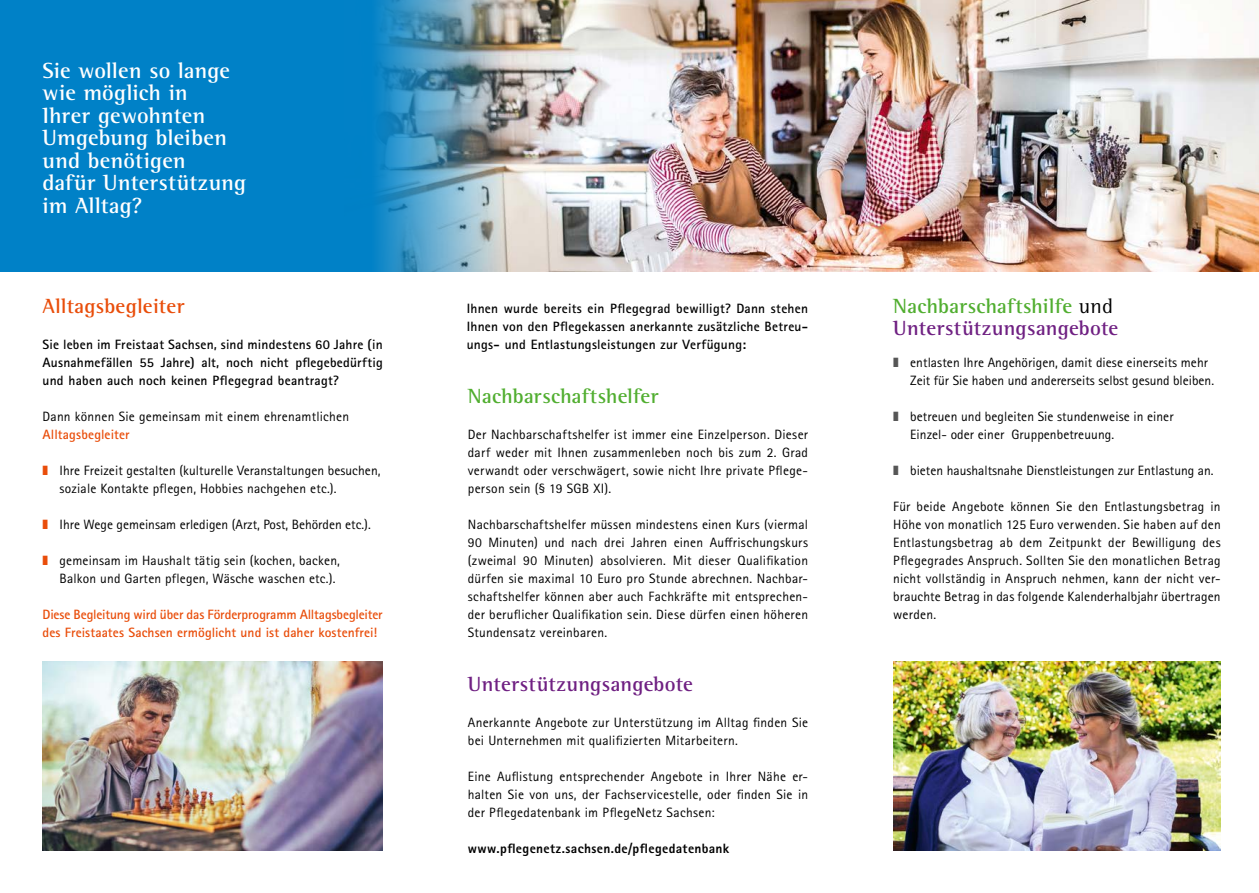
<style>
.page{position:relative;width:1259px;height:893px;background:#fff}
.page>*{position:absolute;margin:0;border:0;box-sizing:border-box;transform-origin:0 0}
.P_Frage{font:700 22.5px/22.5px "Rotis Semi Serif Pro";letter-spacing:.01em;color:#fff}
.H1_INH{font:700 21px/22.5px "Rotis Semi Serif Pro";letter-spacing:.01em;color:#6f2082}
.H1_INH-2{font:700 21px "Rotis Semi Serif Pro";letter-spacing:.01em;color:#51ae30}
.H1_INH-3{font:700 21px "Rotis Semi Serif Pro";letter-spacing:.015em;color:#e94d0a}
.P_INH_allg{font:13.5px/18px "Rotis Sans Serif Pro";letter-spacing:.01em;color:#000}
.P_INH_allg-2{font:700 13.5px/18px "Rotis Sans Serif Pro";letter-spacing:.02em;color:#000;text-align:justify}
.P_INH_allg-3{font:700 13.5px/18px "Rotis Sans Serif Pro";color:#e94d0a}
.P_INH_allg-4{font:800 13.5px "Rotis Sans Serif Pro";letter-spacing:.025em;color:#000}
.s1{color:#e94d0a}
.s2{color:#51ae30}
.s3{font-weight:400;color:#000}
.s4{color:#565656}
</style>
<div class="page">
<div style="left:0;top:0;width:1259px;height:271px;background:#0081c7"></div>
<img style="left:377px;top:0;width:882px;height:271px">
<img style="left:43px;top:661px;width:340px;height:189px">
<img style="left:893px;top:661px;width:327px;height:189px">
<p class="P_Frage" style="left:43px;top:59px;width:205px">Sie wollen so lange wie möglich in<br>Ihrer gewohnten<br>Umgebung bleiben und benötigen<br>dafür Unterstützung im Alltag?</p>
<h1 class="H1_INH-3" style="left:43px;top:293px;width:144px">Alltagsbegleiter</h1>
<p class="P_INH_allg-2" style="left:43px;top:335px;width:342px">Sie leben im Freistaat Sachsen, sind mindestens 60 Jahre (in Ausnahmefällen 55 Jahre) alt, noch nicht pflegebedürftig und haben auch noch keinen Pflegegrad beantragt?</p>
<p class="P_INH_allg" style="left:43px;top:407px;width:308px">Dann können Sie gemeinsam mit einem ehrenamtlichen</p>
<p class="P_INH_allg-3" style="left:43px;top:425px;width:89px">Alltagsbegleiter</p>
<p class="P_INH_allg" style="left:60px;top:461px;width:322px;text-indent:-17px"><span class="s1">❚</span> Ihre Freizeit gestalten (kulturelle Veranstaltungen besuchen, soziale Kontakte pflegen, Hobbies nachgehen etc.).</p>
<p class="P_INH_allg" style="left:43px;top:515px;width:330px"><span class="s1">❚</span> Ihre Wege gemeinsam erledigen (Arzt, Post, Behörden etc.).</p>
<p class="P_INH_allg" style="left:60px;top:551px;width:282px;text-indent:-17px"><span class="s1">❚</span> gemeinsam im Haushalt tätig sein (kochen, backen,<br>Balkon und Garten pflegen, Wäsche waschen etc.).</p>
<p class="P_INH_allg-3" style="left:43px;top:605px;width:342px">Diese Begleitung wird über das Förderprogramm Alltagsbegleiter des Freistaates Sachsen ermöglicht und ist daher kostenfrei!</p>
<p class="P_INH_allg-2" style="left:467px;top:299px;width:343px">Ihnen wurde bereits ein Pflegegrad bewilligt? Dann stehen Ihnen von den Pflegekassen anerkannte zusätzliche Betreu&shy;ungs- und Entlastungsleistungen zur Verfügung:</p>
<h1 class="H1_INH" style="left:893px;top:294px;width:227px"><span class="s2">Nachbarschaftshilfe</span> <span class="s3">und<br></span>Unterstützungsangebote</h1>
<p class="P_INH_allg" style="left:910px;top:353px;width:305px;text-indent:-17px"><span class="s4">❚</span> entlasten Ihre Angehörigen, damit diese einerseits mehr<br>Zeit für Sie haben und andererseits selbst gesund bleiben.</p>
<p class="P_INH_allg" style="left:910px;top:407px;width:265px;text-indent:-17px"><span class="s4">❚</span> betreuen und begleiten Sie stundenweise in einer<br>Einzel- oder einer Gruppenbetreuung.</p>
<p class="P_INH_allg" style="left:893px;top:461px;width:322px"><span class="s4">❚</span> bieten haushaltsnahe Dienstleistungen zur Entlastung an.</p>
<p class="P_INH_allg" style="left:893px;top:497px;width:329px;text-align:justify">Für beide Angebote können Sie den Entlastungsbetrag in Höhe von monatlich 125 Euro verwenden. Sie haben auf den Entlastungsbetrag ab dem Zeitpunkt der Bewilligung des Pflegegrades Anspruch. Sollten Sie den monatlichen Betrag nicht vollständig in Anspruch nehmen, kann der nicht ver&shy;brauchte Betrag in das folgende Kalenderhalbjahr übertragen werden.</p>
<h1 class="H1_INH-2" style="left:468px;top:383px;width:192px">Nachbarschaftshelfer</h1>
<p class="P_INH_allg" style="left:468px;top:425px;width:342px;text-align:justify">Der Nachbarschaftshelfer ist immer eine Einzelperson. Dieser darf weder mit Ihnen zusammenleben noch bis zum 2. Grad verwandt oder verschwägert, sowie nicht Ihre private Pflege&shy;person sein (§ 19 SGB XI).</p>
<p class="P_INH_allg" style="left:468px;top:515px;width:342px;text-align:justify">Nachbarschaftshelfer müssen mindestens einen Kurs (viermal 90 Minuten) und nach drei Jahren einen Auffrischungskurs (zweimal 90 Minuten) absolvieren. Mit dieser Qualifikation dürfen sie maximal 10 Euro pro Stunde abrechnen. Nachbar&shy;schaftshelfer können aber auch Fachkräfte mit entsprechen&shy;der beruflicher Qualifikation sein. Diese dürfen einen höheren Stundensatz vereinbaren.</p>
<h1 class="H1_INH" style="left:468px;top:672px;width:227px">Unterstützungsangebote</h1>
<p class="P_INH_allg" style="left:468px;top:713px;width:342px">Anerkannte Angebote zur Unterstützung im Alltag finden Sie bei Unternehmen mit qualifizierten Mitarbeitern.</p>
<p class="P_INH_allg" style="left:468px;top:767px;width:342px;text-align:justify">Eine Auflistung entsprechender Angebote in Ihrer Nähe er&shy;halten Sie von uns, der Fachservicestelle, oder finden Sie in der Pflegedatenbank im PflegeNetz Sachsen:</p>
<p class="P_INH_allg-4" style="left:468px;top:839px;width:263px">www.pflegenetz.sachsen.de/pflegedatenbank</p>
</div>
